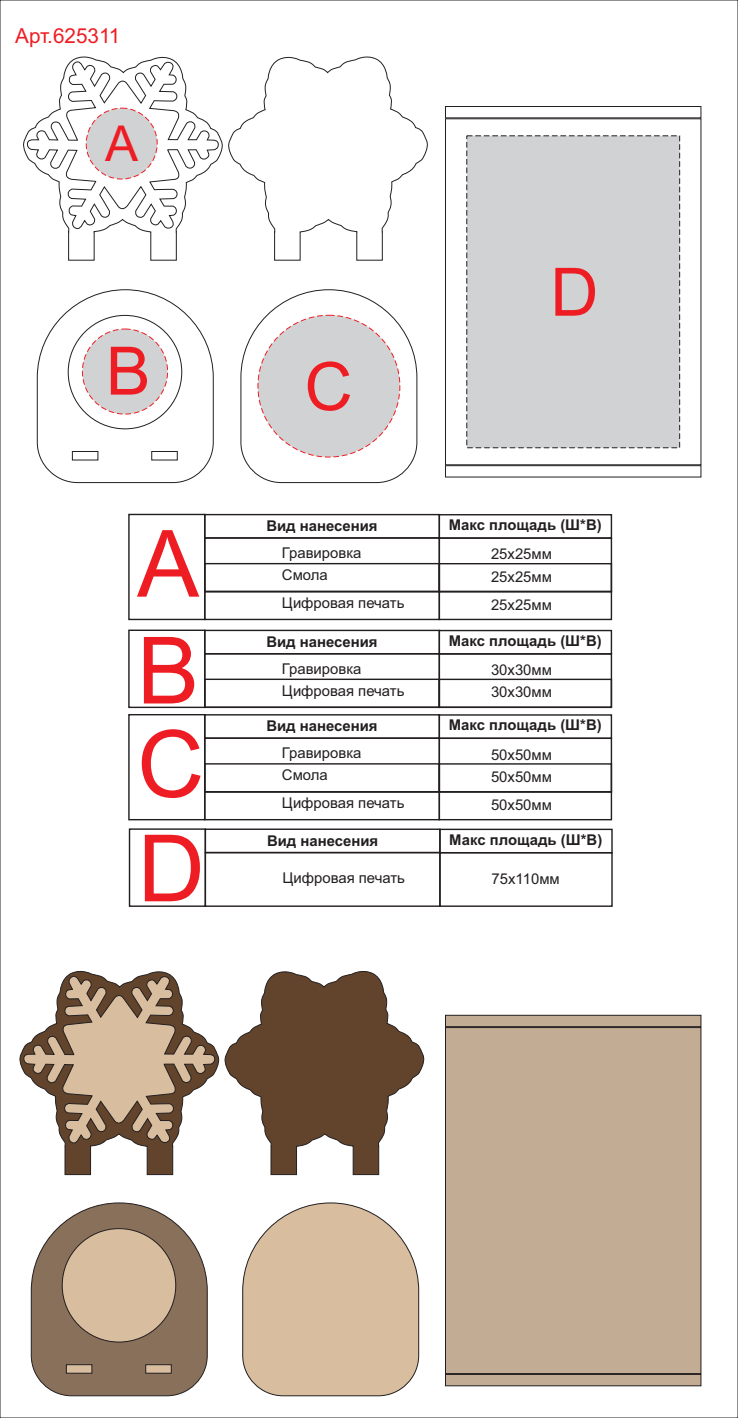
<style>
.page{position:relative;width:738px;height:1418px;background:#fff}
.page>*{position:absolute;margin:0;border:0;box-sizing:border-box;transform-origin:0 0}
.t1{font:92.9px/106.8px "Arial";color:#ee1d23}
.t2{font:66.8px "Arial";color:#ee1d23}
.t3{font:49.5px "Arial";color:#ee1d23}
.t4{font:20.6px "Arial";color:#ee1d23}
.t5{font:14.9px "Arial";color:#231f20}
.t6{font:700 14.9px "Arial";color:#231f20}
</style>
<div class="page">
<div style="left:204px;top:828px;width:236px;height:25px;border:1px solid #231f20"></div>
<div style="left:204px;top:514px;width:235px;height:24px;border:1px solid #231f20"></div>
<div style="left:204px;top:629px;width:235px;height:25px;border:1px solid #231f20"></div>
<div style="left:204px;top:714px;width:235px;height:25px;border:1px solid #231f20"></div>
<div style="left:204px;top:851px;width:236px;height:55px;border:1px solid #231f20"></div>
<div style="left:204px;top:537px;width:235px;height:55px;border:1px solid #231f20"></div>
<div style="left:204px;top:653px;width:235px;height:55px;border:1px solid #231f20"></div>
<div style="left:204px;top:737px;width:235px;height:55px;border:1px solid #231f20"></div>
<div style="left:204px;top:563px;width:235px;height:29px;border:1px solid #231f20"></div>
<div style="left:204px;top:763px;width:235px;height:29px;border:1px solid #231f20"></div>
<div style="left:204px;top:591px;width:235px;height:29px;border:1px solid #231f20"></div>
<div style="left:204px;top:678px;width:235px;height:30px;border:1px solid #231f20"></div>
<div style="left:204px;top:791px;width:235px;height:29px;border:1px solid #231f20"></div>
<div style="left:439px;top:828px;width:173px;height:25px;border:1px solid #231f20"></div>
<div style="left:438px;top:514px;width:173px;height:25px;border:1px solid #231f20"></div>
<div style="left:438px;top:630px;width:173px;height:24px;border:1px solid #231f20"></div>
<div style="left:438px;top:714px;width:173px;height:25px;border:1px solid #231f20"></div>
<div style="left:439px;top:852px;width:173px;height:54px;border:1px solid #231f20"></div>
<div style="left:438px;top:537px;width:173px;height:55px;border:1px solid #231f20"></div>
<div style="left:438px;top:653px;width:173px;height:55px;border:1px solid #231f20"></div>
<div style="left:438px;top:737px;width:173px;height:55px;border:1px solid #231f20"></div>
<div style="left:438px;top:563px;width:173px;height:29px;border:1px solid #231f20"></div>
<div style="left:438px;top:763px;width:173px;height:29px;border:1px solid #231f20"></div>
<div style="left:438px;top:591px;width:173px;height:29px;border:1px solid #231f20"></div>
<div style="left:438px;top:678px;width:173px;height:30px;border:1px solid #231f20"></div>
<div style="left:438px;top:791px;width:173px;height:29px;border:1px solid #231f20"></div>
<div style="left:129px;top:828px;width:77px;height:78px;border:1px solid #231f20"></div>
<div style="left:128px;top:514px;width:77px;height:106px;border:1px solid #231f20"></div>
<div style="left:128px;top:629px;width:77px;height:79px;border:1px solid #231f20"></div>
<div style="left:128px;top:714px;width:77px;height:106px;border:1px solid #231f20"></div>
<svg style="left:23px;top:56px;width:405px;height:205px"></svg>
<svg style="left:19px;top:970px;width:405px;height:205px"></svg>
<svg style="left:37px;top:289px;width:177px;height:194px"></svg>
<svg style="left:240px;top:289px;width:177px;height:194px"></svg>
<svg style="left:242px;top:1202px;width:177px;height:194px;background:#d9c2a8"></svg>
<div style="left:72px;top:451px;width:26px;height:9px;border:1px solid #231f20"></div>
<div style="left:151px;top:451px;width:26px;height:9px;border:1px solid #231f20"></div>
<svg style="left:31px;top:1202px;width:177px;height:194px;background:#ab9680"></svg>
<div style="left:82px;top:329px;width:86px;height:85px;background:#d1d2d4;border:1px dashed #ee1d23;border-radius:50%"></div>
<div style="left:257px;top:315px;width:143px;height:142px;background:#d1d2d4;border:1px dashed #ee1d23;border-radius:50%"></div>
<div style="left:86px;top:108px;width:71px;height:71px;background:#d1d2d4;border:1px dashed #ee1d23;border-radius:50%"></div>
<div style="left:445px;top:118px;width:255px;height:347px;border:1px solid #231f20"></div>
<div style="left:445px;top:1027px;width:256px;height:346px;background:#c2ac94"></div>
<div style="left:466px;top:135px;width:213px;height:313px;background:#d1d2d4"></div>
<div style="left:445px;top:106px;width:255px;height:12px;border:1px solid #231f20"></div>
<svg style="left:445px;top:1014px;width:256px;height:13px;background:#ae9c89"></svg>
<div style="left:445px;top:465px;width:255px;height:12px;border:1px solid #231f20"></div>
<svg style="left:445px;top:1373px;width:256px;height:13px;background:#a18f7c"></svg>
<h3 class="t4" style="left:15px;top:28px;width:107px">Арт.625311</h3>
<h3 class="t3" style="left:105px;top:125px;width:35px">A</h3>
<h2 class="t2" style="left:106px;top:346px;width:46px">В</h2>
<h1 class="t1" style="left:137px;top:519px;width:63px">A<br>В</h1>
<h1 class="t1" style="left:137px;top:719px;width:69px">С</h1>
<h1 class="t1" style="left:138px;top:823px;width:69px">D</h1>
<h2 class="t2" style="left:550px;top:267px;width:50px">D</h2>
<h2 class="t2" style="left:304px;top:361px;width:50px">С</h2>
<p class="t6" style="left:266px;top:520px;width:113px">Вид нанесения</p>
<p class="t6" style="left:448px;top:519px;width:154px">Макс площадь (Ш*В)</p>
<p class="t5" style="left:282px;top:547px;width:81px">Гравировка</p>
<p class="t5" style="left:490px;top:548px;width:62px">25х25мм</p>
<p class="t5" style="left:282px;top:569px;width:47px">Смола</p>
<p class="t5" style="left:490px;top:571px;width:62px">25х25мм</p>
<p class="t5" style="left:282px;top:597px;width:124px">Цифровая печать</p>
<p class="t5" style="left:490px;top:598px;width:62px">25х25мм</p>
<p class="t6" style="left:266px;top:636px;width:113px">Вид нанесения</p>
<p class="t6" style="left:448px;top:635px;width:154px">Макс площадь (Ш*В)</p>
<p class="t5" style="left:282px;top:663px;width:81px">Гравировка</p>
<p class="t5" style="left:490px;top:664px;width:62px">30х30мм</p>
<p class="t5" style="left:282px;top:685px;width:124px">Цифровая печать</p>
<p class="t5" style="left:490px;top:686px;width:62px">30х30мм</p>
<p class="t6" style="left:266px;top:720px;width:113px">Вид нанесения</p>
<p class="t6" style="left:448px;top:719px;width:154px">Макс площадь (Ш*В)</p>
<p class="t5" style="left:282px;top:747px;width:81px">Гравировка</p>
<p class="t5" style="left:490px;top:748px;width:62px">50х50мм</p>
<p class="t5" style="left:282px;top:769px;width:47px">Смола</p>
<p class="t5" style="left:490px;top:771px;width:62px">50х50мм</p>
<p class="t5" style="left:282px;top:797px;width:124px">Цифровая печать</p>
<p class="t5" style="left:490px;top:799px;width:62px">50х50мм</p>
<p class="t6" style="left:267px;top:835px;width:113px">Вид нанесения</p>
<p class="t6" style="left:449px;top:834px;width:154px">Макс площадь (Ш*В)</p>
<p class="t5" style="left:282px;top:871px;width:124px">Цифровая печать</p>
<p class="t5" style="left:491px;top:873px;width:70px">75х110мм</p>
</div>
